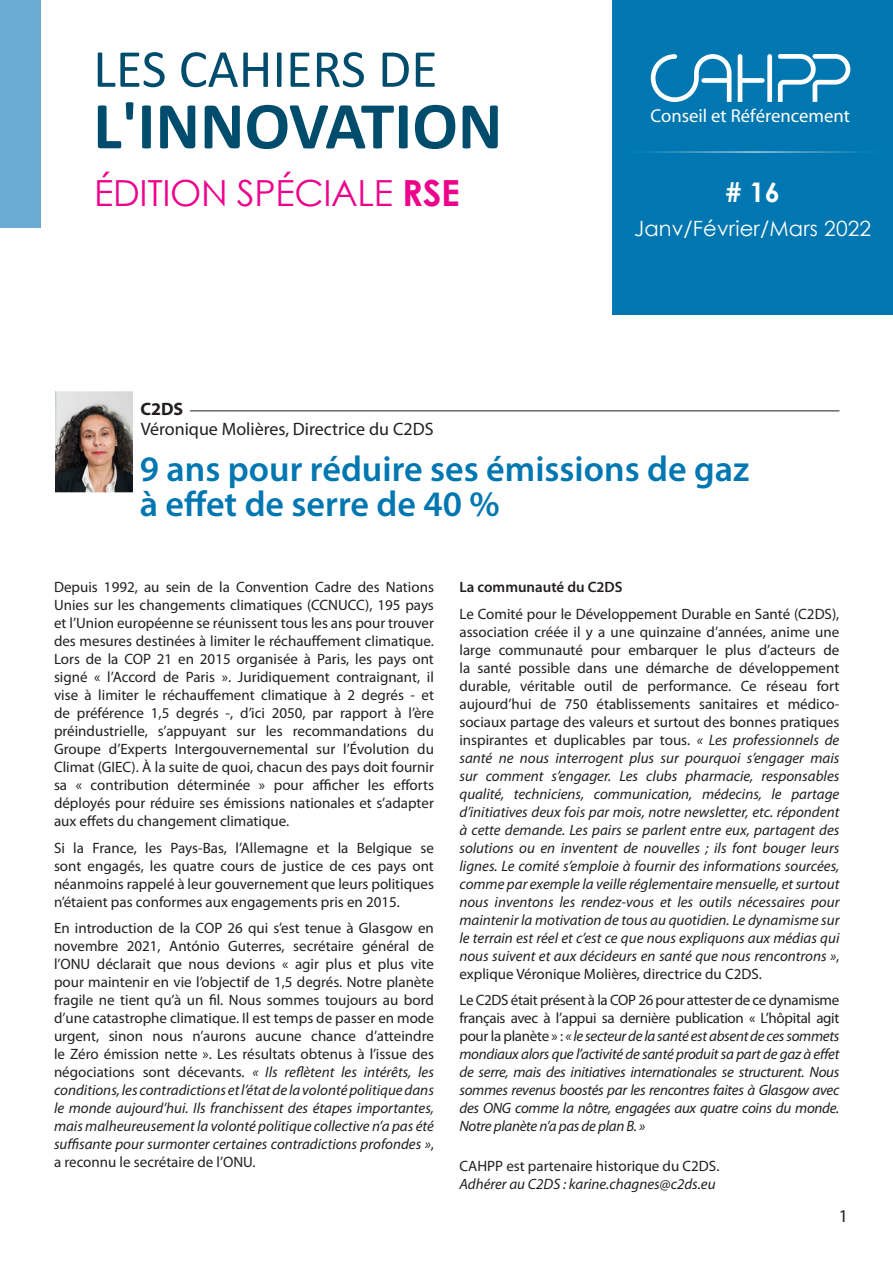
<style>
.page{position:relative;width:893px;height:1263px;background:#fff}
.page>*{position:absolute;margin:0;border:0;box-sizing:border-box;transform-origin:0 0}
.t1{font:700 67.5px "Calibri";color:#004c6c}
.t2{font:54px "Calibri";color:#004c6c}
.t3{font:600 36px "Myriad Pro";color:#0077b0}
.t4{font:36px "Century Gothic";letter-spacing:-.01em;color:#ed028c}
.t5{font:700 27px "Century Gothic";color:#fff}
.t6{font:21px "Century Gothic";letter-spacing:.01em;color:#fff}
.t7{font:18.75px "Myriad";color:#fff}
.t8{font:18px "Myriad Pro";color:#231f20}
.t9{font:700 18px "Myriad Pro";color:#231f20}
.t10{font:15px/18px "Myriad Pro";color:#231f20;text-align:justify}
.t11{font:italic 15px/18px "Myriad Pro";color:#231f20;text-align:justify}
.t12{font:600 15px "Myriad Pro";color:#231f20}
.s1{font-weight:700}
.s2{font-style:italic}
.s3{font-style:normal}
</style>
<div class="page">
<div style="left:0;top:0;width:40px;height:227px;background:#69abd2"></div>
<div style="left:612px;top:0;width:281px;height:315px;background:#0077b0"></div>
<svg style="left:738px;top:54px;width:34px;height:48px"></svg>
<svg style="left:651px;top:54px;width:80px;height:48px"></svg>
<svg style="left:778px;top:54px;width:72px;height:48px"></svg>
<hr style="left:612px;top:152px;width:281px;height:1px;background:#fff">
<img style="left:55px;top:391px;width:78px;height:102px">
<hr style="left:190px;top:411px;width:649px;height:1px;background:#231f20">
<p class="t2" style="left:93px;top:31px;width:346px">LES CAHIERS DE</p>
<p class="t1" style="left:93px;top:78px;width:411px">L'INNOVATION</p>
<p class="t4" style="left:94px;top:168px;width:367px">ÉDITION SPÉCIALE <span class="s1">RSE</span></p>
<p class="t9" style="left:140px;top:398px;width:44px">C2DS</p>
<p class="t8" style="left:141px;top:418px;width:294px">Véronique Molières, Directrice du C2DS</p>
<p class="t7" style="left:650px;top:106px;width:201px">Conseil et Référencement</p>
<p class="t5" style="left:725px;top:172px;width:56px"># 16</p>
<p class="t6" style="left:634px;top:213px;width:239px">Janv/Février/Mars 2022</p>
<p class="t3" style="left:140px;top:446px;width:611px">9 ans pour réduire ses émissions de gaz</p>
<p class="t3" style="left:140px;top:481px;width:361px">à effet de serre de 40 %</p>
<p class="t10" style="left:54px;top:578px;width:381px">Depuis 1992, au sein de la Convention Cadre des Nations Unies sur les changements climatiques (CCNUCC), 195 pays et l’Union européenne se réunissent tous les ans pour trouver des mesures destinées à limiter le réchauffement climatique.<br>Lors de la COP 21 en 2015 organisée à Paris, les pays ont signé « l’Accord de Paris ». Juridiquement contraignant, il vise à limiter le réchauffement climatique à 2 degrés - et de préférence 1,5 degrés -, d’ici 2050, par rapport à l’ère préindustrielle, s’appuyant sur les recommandations du Groupe d’Experts Intergouvernemental sur l’Évolution du Climat (GIEC). À la suite de quoi, chacun des pays doit fournir sa « contribution déterminée » pour afficher les efforts déployés pour réduire ses émissions nationales et s’adapter aux effets du changement climatique.</p>
<p class="t10" style="left:54px;top:838px;width:381px">Si la France, les Pays-Bas, l’Allemagne et la Belgique se sont engagés, les quatre cours de justice de ces pays ont néanmoins rappelé à leur gouvernement que leurs politiques n’étaient pas conformes aux engagements pris en 2015.</p>
<p class="t10" style="left:54px;top:919px;width:381px">En introduction de la COP 26 qui s’est tenue à Glasgow en novembre 2021, António Guterres, secrétaire général de l’ONU déclarait que nous devions « agir plus et plus vite pour maintenir en vie l’objectif de 1,5 degrés. Notre planète fragile ne tient qu’à un fil. Nous sommes toujours au bord d’une catastrophe climatique. Il est temps de passer en mode urgent, sinon nous n’aurons aucune chance d’atteindre le Zéro émission nette ». Les résultats obtenus à l’issue des négociations sont décevants. <span class="s2">« Ils reflètent les intérêts, les conditions, les contradictions et l’état de la volonté politique dans le monde aujourd’hui. Ils franchissent des étapes importantes, mais malheureusement la volonté politique collective n’a pas été suffisante pour surmonter certaines contradictions profondes »</span>, a reconnu le secrétaire de l’ONU.</p>
<p class="t12" style="left:459px;top:578px;width:165px">La communauté du C2DS</p>
<p class="t11" style="left:459px;top:604px;width:381px"><span class="s3">Le Comité pour le Développement Durable en Santé (C2DS), association créée il y a une quinzaine d’années, anime une large communauté pour embarquer le plus d’acteurs de la santé possible dans une démarche de développement durable, véritable outil de performance. Ce réseau fort aujourd’hui de 750 établissements sanitaires et médico&shy;sociaux partage des valeurs et surtout des bonnes pratiques inspirantes et duplicables par tous.</span> « Les professionnels de santé ne nous interrogent plus sur pourquoi s’engager mais sur comment s’engager. Les clubs pharmacie, responsables qualité, techniciens, communication, médecins, le partage d’initiatives deux fois par mois, notre newsletter, etc. répondent à cette demande. Les pairs se parlent entre eux, partagent des solutions ou en inventent de nouvelles ; ils font bouger leurs lignes. Le comité s’emploie à fournir des informations sourcées, comme par exemple la veille réglementaire mensuelle, et surtout nous inventons les rendez-vous et les outils nécessaires pour maintenir la motivation de tous au quotidien. Le dynamisme sur le terrain est réel et c’est ce que nous expliquons aux médias qui nous suivent et aux décideurs en santé que nous rencontrons »<span class="s3">, explique Véronique Molières, directrice du C2DS.</span></p>
<p class="t11" style="left:459px;top:991px;width:381px"><span class="s3">Le C2DS était présent à la COP 26 pour attester de ce dynamisme français avec à l’appui sa dernière publication « L’hôpital agit pour la planète » :</span> « le secteur de la santé est absent de ces sommets mondiaux alors que l’activité de santé produit sa part de gaz à effet de serre, mais des initiatives internationales se structurent. Nous sommes revenus boostés par les rencontres faites à Glasgow avec des ONG comme la nôtre, engagées aux quatre coins du monde.<br>Notre planète n’a pas de plan B. »</p>
<p class="t10" style="left:459px;top:1156px;width:261px">CAHPP est partenaire historique du C2DS.</p>
<p class="t11" style="left:459px;top:1174px;width:258px">Adhérer au C2DS : karine.chagnes@c2ds.eu</p>
<p class="t8" style="left:839px;top:1205px;width:11px">1</p>
</div>
